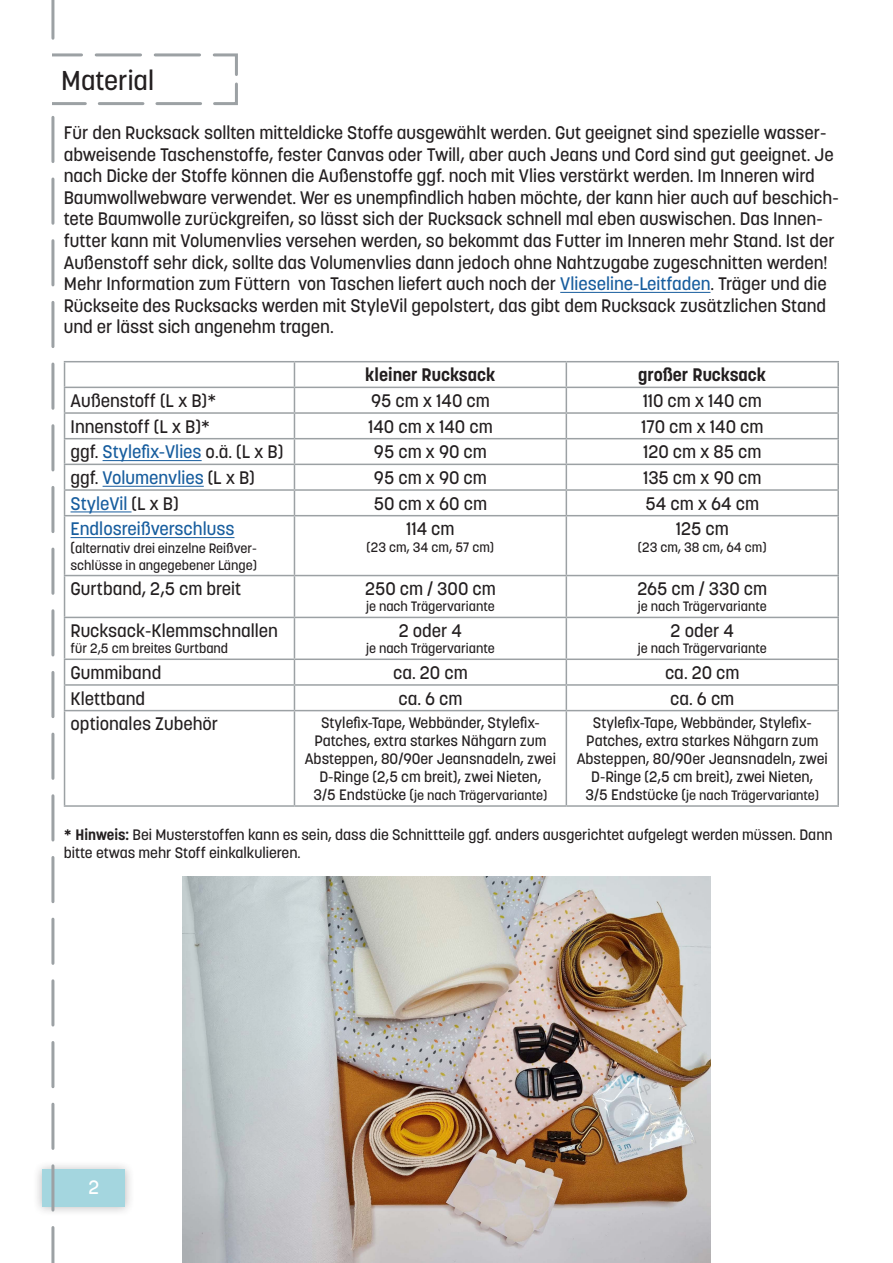
<style>
.page{position:relative;width:893px;height:1263px;background:#fff}
.page>*{position:absolute;margin:0;border:0;box-sizing:border-box;transform-origin:0 0}
.t1{font:500 27px "Korolev";color:#231f20}
.t2{font:500 19.5px "Korolev Rounded";color:#fff}
.t3{font:500 18px/21.6px "Korolev";color:#231f20}
.t4{font:500 18px "Korolev";color:#175d9e}
.t5{font:700 18px "Korolev";color:#231f20}
.t6{font:500 15px/18px "Korolev";color:#231f20;text-align:center}
.t7{font:500 13.5px/16.2px "Korolev";color:#231f20}
.s1{color:#175d9e}
.s2{color:#231f20}
.s3{font-size:15px}
.s4{font-weight:700}
</style>
<div class="page">
<hr style="left:560px;top:292px;width:150px;height:1px;background:#175d9e">
<hr style="left:64px;top:361px;width:230px;height:1px;background:#9ca1a4">
<hr style="left:294px;top:361px;width:272px;height:1px;background:#9ca1a4">
<hr style="left:566px;top:361px;width:273px;height:1px;background:#9ca1a4">
<hr style="left:837px;top:362px;width:2px;height:25px;background:#9ca1a4">
<hr style="left:64px;top:387px;width:230px;height:1px;background:#9ca1a4">
<hr style="left:294px;top:387px;width:272px;height:1px;background:#9ca1a4">
<hr style="left:566px;top:387px;width:273px;height:1px;background:#9ca1a4">
<hr style="left:837px;top:388px;width:2px;height:24px;background:#9ca1a4">
<hr style="left:64px;top:412px;width:230px;height:2px;background:#9ca1a4">
<hr style="left:294px;top:412px;width:272px;height:2px;background:#9ca1a4">
<hr style="left:566px;top:412px;width:273px;height:2px;background:#9ca1a4">
<hr style="left:837px;top:414px;width:2px;height:24px;background:#9ca1a4">
<hr style="left:64px;top:438px;width:230px;height:1px;background:#9ca1a4">
<hr style="left:294px;top:438px;width:272px;height:1px;background:#9ca1a4">
<hr style="left:566px;top:438px;width:273px;height:1px;background:#9ca1a4">
<hr style="left:837px;top:439px;width:2px;height:25px;background:#9ca1a4">
<hr style="left:64px;top:464px;width:230px;height:1px;background:#9ca1a4">
<hr style="left:294px;top:464px;width:272px;height:1px;background:#9ca1a4">
<hr style="left:566px;top:464px;width:273px;height:1px;background:#9ca1a4">
<hr style="left:837px;top:465px;width:2px;height:24px;background:#9ca1a4">
<hr style="left:64px;top:489px;width:230px;height:2px;background:#9ca1a4">
<hr style="left:294px;top:489px;width:272px;height:2px;background:#9ca1a4">
<svg style="left:294px;top:362px;width:1px;height:153px"></svg>
<hr style="left:566px;top:489px;width:273px;height:2px;background:#9ca1a4">
<svg style="left:566px;top:362px;width:1px;height:153px"></svg>
<hr style="left:837px;top:491px;width:2px;height:24px;background:#9ca1a4">
<hr style="left:64px;top:515px;width:230px;height:1px;background:#9ca1a4">
<hr style="left:294px;top:515px;width:272px;height:1px;background:#9ca1a4">
<hr style="left:294px;top:516px;width:1px;height:59px;background:#9ca1a4">
<hr style="left:566px;top:515px;width:273px;height:1px;background:#9ca1a4">
<hr style="left:566px;top:516px;width:1px;height:59px;background:#9ca1a4">
<hr style="left:837px;top:516px;width:2px;height:59px;background:#9ca1a4">
<hr style="left:64px;top:575px;width:230px;height:1px;background:#9ca1a4">
<hr style="left:294px;top:575px;width:272px;height:1px;background:#9ca1a4">
<hr style="left:294px;top:576px;width:1px;height:41px;background:#9ca1a4">
<hr style="left:566px;top:575px;width:273px;height:1px;background:#9ca1a4">
<hr style="left:566px;top:576px;width:1px;height:41px;background:#9ca1a4">
<hr style="left:837px;top:576px;width:2px;height:41px;background:#9ca1a4">
<hr style="left:64px;top:617px;width:230px;height:1px;background:#9ca1a4">
<hr style="left:294px;top:617px;width:272px;height:1px;background:#9ca1a4">
<hr style="left:294px;top:618px;width:1px;height:40px;background:#9ca1a4">
<hr style="left:566px;top:617px;width:273px;height:1px;background:#9ca1a4">
<hr style="left:566px;top:618px;width:1px;height:40px;background:#9ca1a4">
<hr style="left:837px;top:618px;width:2px;height:40px;background:#9ca1a4">
<hr style="left:64px;top:658px;width:230px;height:2px;background:#9ca1a4">
<hr style="left:294px;top:658px;width:272px;height:2px;background:#9ca1a4">
<hr style="left:566px;top:658px;width:273px;height:2px;background:#9ca1a4">
<hr style="left:837px;top:660px;width:2px;height:24px;background:#9ca1a4">
<hr style="left:64px;top:684px;width:230px;height:2px;background:#9ca1a4">
<svg style="left:37px;top:0;width:202px;height:1263px"></svg>
<hr style="left:294px;top:684px;width:272px;height:2px;background:#9ca1a4">
<svg style="left:294px;top:660px;width:1px;height:50px"></svg>
<hr style="left:566px;top:684px;width:273px;height:2px;background:#9ca1a4">
<svg style="left:566px;top:660px;width:1px;height:50px"></svg>
<hr style="left:837px;top:686px;width:2px;height:24px;background:#9ca1a4">
<hr style="left:64px;top:710px;width:230px;height:1px;background:#9ca1a4">
<hr style="left:64px;top:711px;width:1px;height:94px;background:#9ca1a4">
<hr style="left:294px;top:710px;width:272px;height:1px;background:#9ca1a4">
<hr style="left:294px;top:711px;width:1px;height:94px;background:#9ca1a4">
<hr style="left:566px;top:710px;width:273px;height:1px;background:#9ca1a4">
<hr style="left:566px;top:711px;width:1px;height:94px;background:#9ca1a4">
<hr style="left:837px;top:711px;width:2px;height:94px;background:#9ca1a4">
<hr style="left:64px;top:805px;width:230px;height:2px;background:#9ca1a4">
<hr style="left:294px;top:805px;width:272px;height:2px;background:#9ca1a4">
<hr style="left:566px;top:805px;width:273px;height:2px;background:#9ca1a4">
<hr style="left:103px;top:460px;width:99px;height:1px;background:#175d9e">
<hr style="left:103px;top:486px;width:101px;height:1px;background:#175d9e">
<hr style="left:71px;top:511px;width:61px;height:1px;background:#175d9e">
<hr style="left:71px;top:537px;width:163px;height:1px;background:#175d9e">
<img style="left:183px;top:876px;width:527px;height:387px">
<p class="t1" style="left:61px;top:63px;width:94px">Material</p>
<p class="t3" style="left:64px;top:122px;width:776px">Für den Rucksack sollten mitteldicke Stoffe ausgewählt werden. Gut geeignet sind spezielle wasser&shy;abweisende Taschenstoffe, fester Canvas oder Twill, aber auch Jeans und Cord sind gut geeignet. Je nach Dicke der Stoffe können die Außenstoffe ggf. noch mit Vlies verstärkt werden. Im Inneren wird Baumwollwebware verwendet. Wer es unempfindlich haben möchte, der kann hier auch auf beschich&shy;tete Baumwolle zurückgreifen, so lässt sich der Rucksack schnell mal eben auswischen. Das Innen&shy;futter kann mit Volumenvlies versehen werden, so bekommt das Futter im Inneren mehr Stand. Ist der Außenstoff sehr dick, sollte das Volumenvlies dann jedoch ohne Nahtzugabe zugeschnitten werden!<br>Mehr Information zum Füttern von Taschen liefert auch noch der <span class="s1">Vlieseline-Leitfaden</span>. Träger und die Rückseite des Rucksacks werden mit StyleVil gepolstert, das gibt dem Rucksack zusätzlichen Stand und er lässt sich angenehm tragen.</p>
<p class="t5" style="left:365px;top:364px;width:132px">kleiner Rucksack</p>
<p class="t5" style="left:638px;top:364px;width:130px">großer Rucksack</p>
<p class="t3" style="left:71px;top:390px;width:148px">Außenstoff (L x B)*</p>
<p class="t3" style="left:371px;top:390px;width:120px">95 cm x 140 cm</p>
<p class="t3" style="left:643px;top:390px;width:121px">110 cm x 140 cm</p>
<p class="t3" style="left:71px;top:415px;width:141px">Innenstoff (L x B)*</p>
<p class="t3" style="left:368px;top:415px;width:126px">140 cm x 140 cm</p>
<p class="t3" style="left:641px;top:415px;width:124px">170 cm x 140 cm</p>
<p class="t4" style="left:71px;top:441px;width:214px"><span class="s2">ggf.</span> Stylefix-Vlies <span class="s2">o.ä. (L x B)</span></p>
<p class="t3" style="left:374px;top:441px;width:114px">95 cm x 90 cm</p>
<p class="t3" style="left:643px;top:441px;width:120px">120 cm x 85 cm</p>
<p class="t4" style="left:71px;top:466px;width:186px"><span class="s2">ggf.</span> Volumenvlies <span class="s2">(L x B)</span></p>
<p class="t3" style="left:374px;top:467px;width:114px">95 cm x 90 cm</p>
<p class="t3" style="left:643px;top:467px;width:120px">135 cm x 90 cm</p>
<p class="t4" style="left:71px;top:492px;width:110px">StyleVil <span class="s2">(L x B)</span></p>
<p class="t3" style="left:374px;top:492px;width:115px">50 cm x 60 cm</p>
<p class="t3" style="left:645px;top:492px;width:115px">54 cm x 64 cm</p>
<p class="t4" style="left:71px;top:518px;width:165px">Endlosreißverschluss</p>
<p class="t7" style="left:71px;top:540px;width:188px"><span class="s3">(</span>alternativ drei einzelne Reißver&shy;schlüsse in angegebener Länge)</p>
<p class="t3" style="left:676px;top:518px;width:55px">125 cm</p>
<p class="t7" style="left:638px;top:539px;width:130px">(23 cm, 38 cm, 64 cm)</p>
<p class="t3" style="left:406px;top:518px;width:50px">114 cm</p>
<p class="t7" style="left:367px;top:539px;width:129px">(23 cm, 34 cm, 57 cm)</p>
<p class="t3" style="left:71px;top:578px;width:172px">Gurtband, 2,5 cm breit</p>
<p class="t3" style="left:365px;top:578px;width:132px">250 cm / 300 cm</p>
<p class="t7" style="left:366px;top:598px;width:130px">je nach Trägervariante</p>
<p class="t3" style="left:637px;top:578px;width:131px">265 cm / 330 cm</p>
<p class="t7" style="left:638px;top:598px;width:130px">je nach Trägervariante</p>
<p class="t3" style="left:71px;top:620px;width:209px">Rucksack-Klemmschnallen</p>
<p class="t7" style="left:71px;top:640px;width:159px">für 2,5 cm breites Gurtband</p>
<p class="t3" style="left:399px;top:620px;width:65px">2 oder 4</p>
<p class="t7" style="left:366px;top:640px;width:130px">je nach Trägervariante</p>
<p class="t3" style="left:671px;top:620px;width:65px">2 oder 4</p>
<p class="t7" style="left:638px;top:640px;width:130px">je nach Trägervariante</p>
<p class="t3" style="left:71px;top:662px;width:92px">Gummiband</p>
<p class="t3" style="left:393px;top:662px;width:76px">ca. 20 cm</p>
<p class="t3" style="left:665px;top:662px;width:76px">ca. 20 cm</p>
<p class="t3" style="left:71px;top:687px;width:76px">Klettband</p>
<p class="t3" style="left:398px;top:687px;width:66px">ca. 6 cm</p>
<p class="t3" style="left:670px;top:687px;width:66px">ca. 6 cm</p>
<p class="t3" style="left:71px;top:713px;width:149px">optionales Zubehör</p>
<p class="t6" style="left:305px;top:714px;width:253px">Stylefix-Tape, Webbänder, Stylefix-Patches, extra starkes Nähgarn zum Absteppen, 80/90er Jeansnadeln, zwei D-Ringe (2,5 cm breit), zwei Nieten,</p>
<p class="t7" style="left:314px;top:787px;width:235px"><span class="s3">3/5 Endstücke (</span>je nach Trägervariante)</p>
<p class="t6" style="left:577px;top:714px;width:253px">Stylefix-Tape, Webbänder, Stylefix-Patches, extra starkes Nähgarn zum Absteppen, 80/90er Jeansnadeln, zwei D-Ringe (2,5 cm breit), zwei Nieten,</p>
<p class="t7" style="left:585px;top:787px;width:235px"><span class="s3">3/5 Endstücke (</span>je nach Trägervariante)</p>
<p class="t6" style="left:64px;top:826px;width:770px;text-align:left"><span class="s4">* Hinweis:</span> Bei Musterstoffen kann es sein, dass die Schnittteile ggf. anders ausgerichtet aufgelegt werden müssen. Dann bitte etwas mehr Stoff einkalkulieren.</p>
<p class="t2" style="left:89px;top:1175px;width:12px">2</p>
</div>
